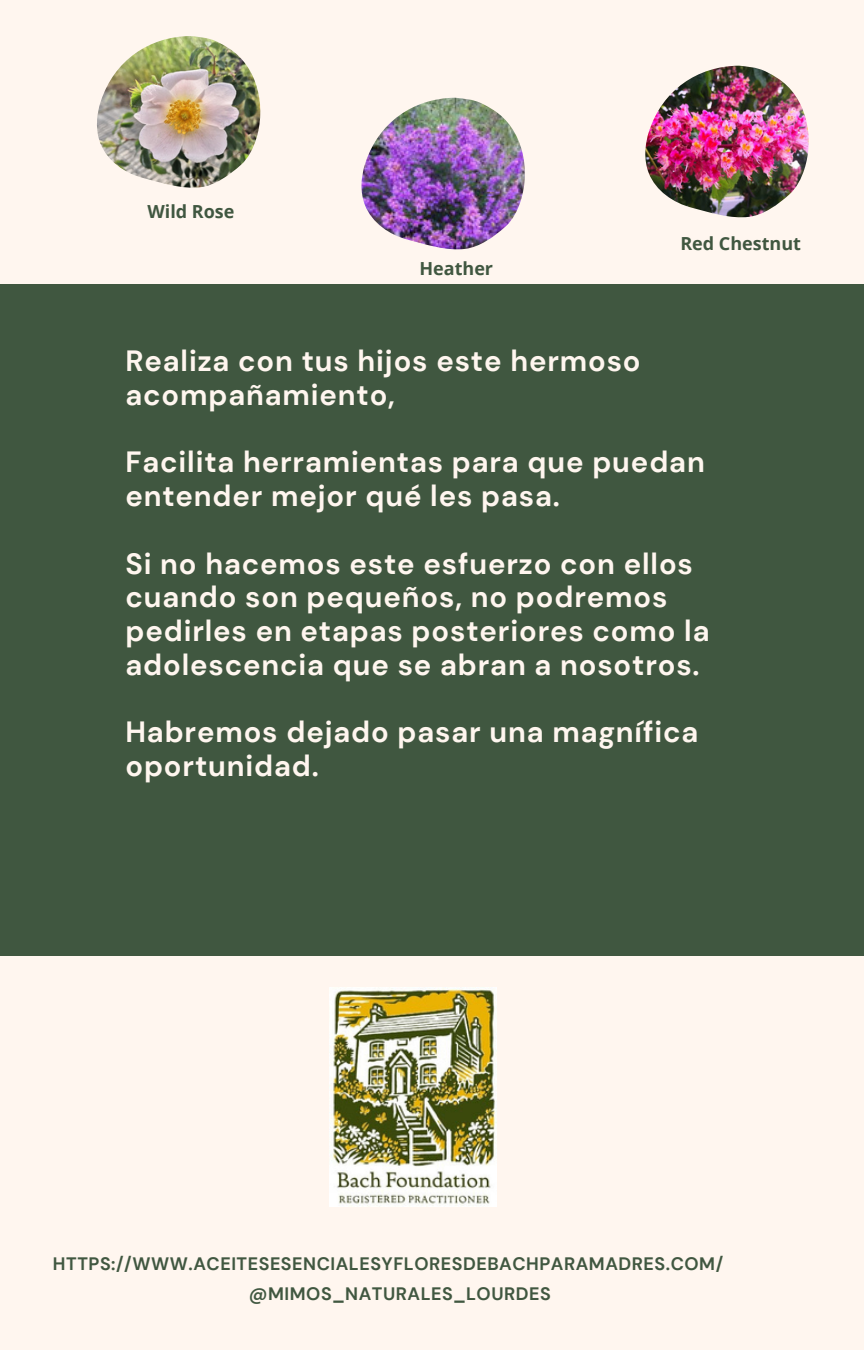
<style>
.page{position:relative;width:864px;height:1350px;background:#fff6ef}
.page>*{position:absolute;margin:0;border:0;box-sizing:border-box;transform-origin:0 0}
.t1{font:700 29.25px/33.8px "DM Sans";letter-spacing:.03em;color:#fff6ef}
.t2{font:700 18px "DM Sans";letter-spacing:.03em;color:#405740}
.t3{font:700 18px "Open Sans";color:#405740}
</style>
<div class="page">
<div style="left:0;top:285px;width:863px;height:671px;background:#405740"></div>
<img style="left:97px;top:36px;width:163px;height:152px">
<img style="left:361px;top:98px;width:164px;height:151px">
<img style="left:329px;top:987px;width:167px;height:220px">
<img style="left:645px;top:66px;width:164px;height:151px">
<p class="t3" style="left:148px;top:198px;width:88px">Wild Rose</p>
<h2 class="t3" style="left:419px;top:256px;width:75px">Heather</h2>
<h2 class="t3" style="left:680px;top:230px;width:122px">Red Chestnut</h2>
<p class="t1" style="left:125px;top:344px;width:517px">Realiza con tus hijos este hermoso acompañamiento,</p>
<p class="t1" style="left:125px;top:446px;width:581px">Facilita herramientas para que puedan entender mejor qué les pasa.</p>
<p class="t1" style="left:125px;top:547px;width:586px">Si no hacemos este esfuerzo con ellos cuando son pequeños, no podremos pedirles en etapas posteriores como la adolescencia que se abran a nosotros.</p>
<h1 class="t1" style="left:125px;top:716px;width:574px">Habremos dejado pasar una magnífica oportunidad.</h1>
<h1 class="t2" style="left:53px;top:1252px;width:672px">HTTPS://WWW.ACEITESESENCIALESYFLORESDEBACHPARAMADRES.COM/</h1>
<h1 class="t2" style="left:249px;top:1282px;width:304px">@MIMOS_NATURALES_LOURDES</h1>
</div>
